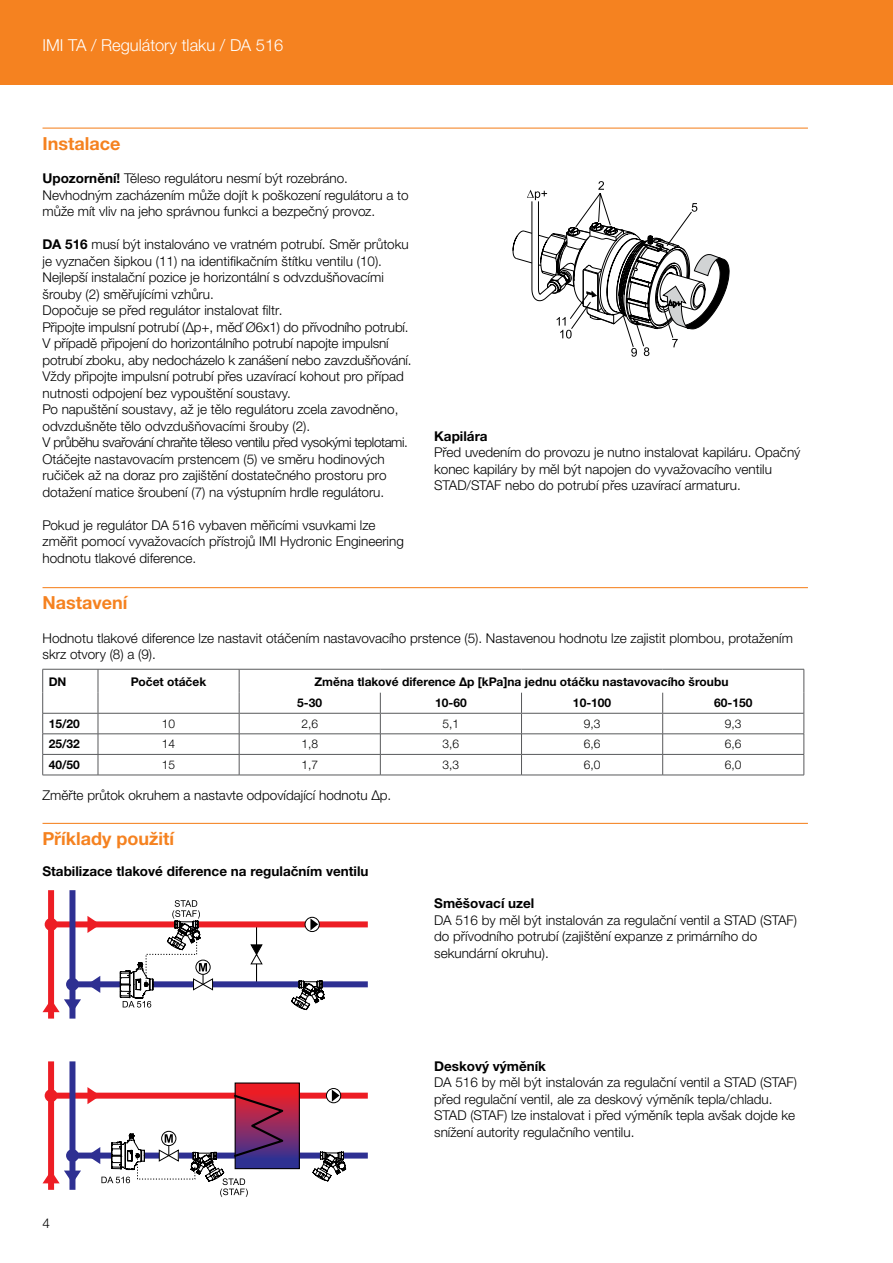
<style>
.page{position:relative;width:893px;height:1263px;background:#fff}
.page>*{position:absolute;margin:0;border:0;box-sizing:border-box;transform-origin:0 0}
.t1{font:700 18px "Helvetica Neue LTW1 G";color:#f58220}
.t2{font:300 16.5px "Helvetica Neue LTW1 G";color:#fff}
.t3{font:300 13.5px/16.5px "Helvetica Neue LTW1 G";color:#000}
.t4{font:700 13.5px "Helvetica Neue LTW1 G";color:#000}
.t5{font:700 12px/21px "Helvetica Neue LTW1 G";color:#000}
.t6{font:300 12px "Helvetica Neue LTW1 G";color:#000}
.s1{font-weight:700}
</style>
<div class="page">
<div style="left:0;top:0;width:893px;height:85px;background:#f58220"></div>
<hr style="left:43px;top:128px;width:765px;height:1px;background:#f58220">
<hr style="left:43px;top:587px;width:765px;height:1px;background:#f58220">
<hr style="left:43px;top:823px;width:765px;height:1px;background:#f58220">
<hr style="left:43px;top:669px;width:55px;height:1px;background:#58595b">
<hr style="left:98px;top:669px;width:141px;height:1px;background:#58595b">
<hr style="left:239px;top:669px;width:141px;height:1px;background:#58595b">
<hr style="left:380px;top:669px;width:141px;height:1px;background:#58595b">
<hr style="left:521px;top:669px;width:142px;height:1px;background:#58595b">
<hr style="left:663px;top:669px;width:141px;height:1px;background:#58595b">
<hr style="left:43px;top:733px;width:55px;height:1px;background:#58595b">
<hr style="left:98px;top:733px;width:141px;height:1px;background:#58595b">
<hr style="left:239px;top:733px;width:141px;height:1px;background:#58595b">
<hr style="left:380px;top:733px;width:141px;height:1px;background:#58595b">
<hr style="left:521px;top:733px;width:142px;height:1px;background:#58595b">
<hr style="left:663px;top:733px;width:141px;height:1px;background:#58595b">
<hr style="left:43px;top:754px;width:55px;height:1px;background:#58595b">
<svg style="left:42px;top:669px;width:1px;height:106px"></svg>
<hr style="left:98px;top:754px;width:141px;height:1px;background:#58595b">
<svg style="left:98px;top:669px;width:1px;height:106px"></svg>
<hr style="left:239px;top:754px;width:141px;height:1px;background:#58595b">
<svg style="left:239px;top:669px;width:1px;height:106px"></svg>
<hr style="left:380px;top:754px;width:141px;height:1px;background:#58595b">
<svg style="left:380px;top:693px;width:1px;height:82px"></svg>
<hr style="left:521px;top:754px;width:142px;height:1px;background:#58595b">
<svg style="left:521px;top:693px;width:1px;height:82px"></svg>
<hr style="left:663px;top:754px;width:141px;height:1px;background:#58595b">
<svg style="left:662px;top:693px;width:1px;height:82px"></svg>
<svg style="left:804px;top:669px;width:1px;height:106px"></svg>
<hr style="left:43px;top:775px;width:55px;height:1px;background:#58595b">
<hr style="left:98px;top:775px;width:141px;height:1px;background:#58595b">
<hr style="left:239px;top:775px;width:141px;height:1px;background:#58595b">
<hr style="left:380px;top:775px;width:141px;height:1px;background:#58595b">
<hr style="left:521px;top:775px;width:142px;height:1px;background:#58595b">
<hr style="left:663px;top:775px;width:141px;height:1px;background:#58595b">
<hr style="left:43px;top:713px;width:55px;height:1px;background:#58595b">
<hr style="left:98px;top:713px;width:141px;height:1px;background:#58595b">
<hr style="left:239px;top:713px;width:141px;height:1px;background:#58595b">
<hr style="left:380px;top:713px;width:141px;height:1px;background:#58595b">
<hr style="left:521px;top:713px;width:142px;height:1px;background:#58595b">
<hr style="left:663px;top:713px;width:141px;height:1px;background:#58595b">
<hr style="left:256px;top:924px;width:1px;height:60px;background:#000">
<svg style="left:250px;top:944px;width:13px;height:21px"></svg>
<div style="left:51px;top:921px;width:317px;height:6px;background:#ed1d24"></div>
<div style="left:51px;top:1093px;width:317px;height:6px;background:#ed1d24"></div>
<div style="left:72px;top:981px;width:296px;height:6px;background:#2e3092"></div>
<div style="left:72px;top:1152px;width:296px;height:6px;background:#2e3092"></div>
<div style="left:48px;top:890px;width:6px;height:128px;background:#ed1d24"></div>
<div style="left:48px;top:1061px;width:6px;height:129px;background:#ed1d24"></div>
<div style="left:69px;top:890px;width:6px;height:128px;background:#2e3092"></div>
<div style="left:69px;top:1061px;width:6px;height:129px;background:#2e3092"></div>
<svg style="left:237px;top:1084px;width:61px;height:83px"></svg>
<div style="left:235px;top:1082px;width:65px;height:87px;border:1px solid #000"></div>
<svg style="left:87px;top:976px;width:13px;height:17px"></svg>
<svg style="left:87px;top:916px;width:13px;height:17px"></svg>
<svg style="left:43px;top:999px;width:38px;height:13px"></svg>
<svg style="left:43px;top:1170px;width:38px;height:13px"></svg>
<div style="left:66px;top:978px;width:13px;height:13px;background:#2e3092;border-radius:50%"></div>
<div style="left:66px;top:1149px;width:13px;height:13px;background:#2e3092;border-radius:50%"></div>
<div style="left:45px;top:918px;width:12px;height:13px;background:#ed1d24;border-radius:50%"></div>
<div style="left:45px;top:1089px;width:12px;height:13px;background:#ed1d24;border-radius:50%"></div>
<svg style="left:291px;top:980px;width:34px;height:30px"></svg>
<svg style="left:312px;top:1151px;width:34px;height:30px"></svg>
<svg style="left:305px;top:917px;width:14px;height:14px"></svg>
<div style="left:305px;top:917px;width:15px;height:15px;border:1px solid #000;border-radius:50%"></div>
<svg style="left:310px;top:918px;width:8px;height:12px"></svg>
<svg style="left:326px;top:1088px;width:15px;height:15px"></svg>
<div style="left:326px;top:1088px;width:15px;height:15px;border:1px solid #000;border-radius:50%"></div>
<svg style="left:332px;top:1090px;width:8px;height:11px"></svg>
<svg style="left:120px;top:900px;width:94px;height:107px"></svg>
<svg style="left:87px;top:1087px;width:201px;height:110px"></svg>
<svg style="left:513px;top:181px;width:217px;height:176px"></svg>
<p class="t2" style="left:43px;top:35px;width:242px">IMI TA / Regulátory tlaku / DA 516</p>
<h1 class="t1" style="left:43px;top:132px;width:79px">Instalace</h1>
<p class="t3" style="left:43px;top:170px;width:367px"><span class="s1">Upozornění!</span> Těleso regulátoru nesmí být rozebráno.<br>Nevhodným zacházením může dojít k poškození regulátoru a to může mít vliv na jeho správnou funkci a bezpečný provoz.</p>
<p class="t3" style="left:43px;top:236px;width:371px"><span class="s1">DA 516</span> musí být instalováno ve vratném potrubí. Směr průtoku je vyznačen šipkou (11) na identifikačním štítku ventilu (10).<br>Nejlepší instalační pozice je horizontální s odvzdušňovacími šrouby (2) směřujícími vzhůru.<br>Dopočuje se před regulátor instalovat filtr.<br>Připojte impulsní potrubí (Δp+, měď Ø6x1) do přívodního potrubí.<br>V případě připojení do horizontálního potrubí napojte impulsní potrubí zboku, aby nedocházelo k zanášení nebo zavzdušňování.<br>Vždy připojte impulsní potrubí přes uzavírací kohout pro případ nutnosti odpojení bez vypouštění soustavy.<br>Po napuštění soustavy, až je tělo regulátoru zcela zavodněno, odvzdušněte tělo odvzdušňovacími šrouby (2).<br>V průběhu svařování chraňte těleso ventilu před vysokými teplotami.<br>Otáčejte nastavovacím prstencem (5) ve směru hodinových ručiček až na doraz pro zajištění dostatečného prostoru pro dotažení matice šroubení (7) na výstupním hrdle regulátoru.</p>
<p class="t3" style="left:43px;top:517px;width:363px">Pokud je regulátor DA 516 vybaven měřicími vsuvkami lze změřit pomocí vyvažovacích přístrojů IMI Hydronic Engineering hodnotu tlakové diference.</p>
<p class="t4" style="left:434px;top:428px;width:55px">Kapilára</p>
<p class="t3" style="left:434px;top:444px;width:368px">Před uvedením do provozu je nutno instalovat kapiláru. Opačný konec kapiláry by měl být napojen do vyvažovacího ventilu<br>STAD/STAF nebo do potrubí přes uzavírací armaturu.</p>
<h1 class="t1" style="left:43px;top:592px;width:87px">Nastavení</h1>
<p class="t3" style="left:43px;top:630px;width:752px">Hodnotu tlakové diference lze nastavit otáčením nastavovacího prstence (5). Nastavenou hodnotu lze zajistit plombou, protažením skrz otvory (8) a (9).</p>
<p class="t5" style="left:49px;top:671px;width:19px">DN</p>
<p class="t5" style="left:131px;top:671px;width:77px">Počet otáček</p>
<p class="t5" style="left:297px;top:671px;width:433px;text-indent:17px">Změna tlakové diference Δp [kPa]na jednu otáčku nastavovacího šroubu<br>5-30</p>
<p class="t5" style="left:435px;top:692px;width:33px">10-60</p>
<p class="t5" style="left:573px;top:692px;width:40px">10-100</p>
<p class="t5" style="left:714px;top:692px;width:40px">60-150</p>
<p class="t5" style="left:49px;top:713px;width:33px">15/20</p>
<p class="t6" style="left:162px;top:716px;width:15px">10</p>
<p class="t6" style="left:301px;top:716px;width:18px">2,6</p>
<p class="t6" style="left:443px;top:716px;width:18px">5,1</p>
<p class="t6" style="left:584px;top:716px;width:18px">9,3</p>
<p class="t6" style="left:725px;top:716px;width:18px">9,3</p>
<p class="t5" style="left:49px;top:733px;width:33px">25/32</p>
<p class="t6" style="left:162px;top:737px;width:15px">14</p>
<p class="t6" style="left:301px;top:737px;width:18px">1,8</p>
<p class="t6" style="left:443px;top:737px;width:18px">3,6</p>
<p class="t6" style="left:584px;top:737px;width:18px">6,6</p>
<p class="t6" style="left:725px;top:737px;width:18px">6,6</p>
<p class="t5" style="left:49px;top:754px;width:33px">40/50</p>
<p class="t6" style="left:162px;top:757px;width:15px">15</p>
<p class="t6" style="left:301px;top:757px;width:18px">1,7</p>
<p class="t6" style="left:443px;top:757px;width:18px">3,3</p>
<p class="t6" style="left:584px;top:757px;width:18px">6,0</p>
<p class="t6" style="left:725px;top:757px;width:18px">6,0</p>
<p class="t3" style="left:43px;top:787px;width:350px">Změřte průtok okruhem a nastavte odpovídající hodnotu Δp.</p>
<h1 class="t1" style="left:43px;top:828px;width:133px">Příklady použití</h1>
<p class="t4" style="left:43px;top:863px;width:327px">Stabilizace tlakové diference na regulačním ventilu</p>
<p class="t4" style="left:434px;top:895px;width:102px">Směšovací uzel</p>
<p class="t3" style="left:434px;top:911px;width:364px">DA 516 by měl být instalován za regulační ventil a STAD (STAF) do přívodního potrubí (zajištění expanze z primárního do sekundární okruhu).</p>
<p class="t3" style="left:43px;top:1215px;width:9px">4</p>
<p class="t4" style="left:434px;top:1058px;width:113px">Deskový výměník</p>
<p class="t3" style="left:434px;top:1074px;width:364px">DA 516 by měl být instalován za regulační ventil a STAD (STAF) před regulační ventil, ale za deskový výměník tepla/chladu.<br>STAD (STAF) lze instalovat i před výměník tepla avšak dojde ke snížení autority regulačního ventilu.</p>
</div>
